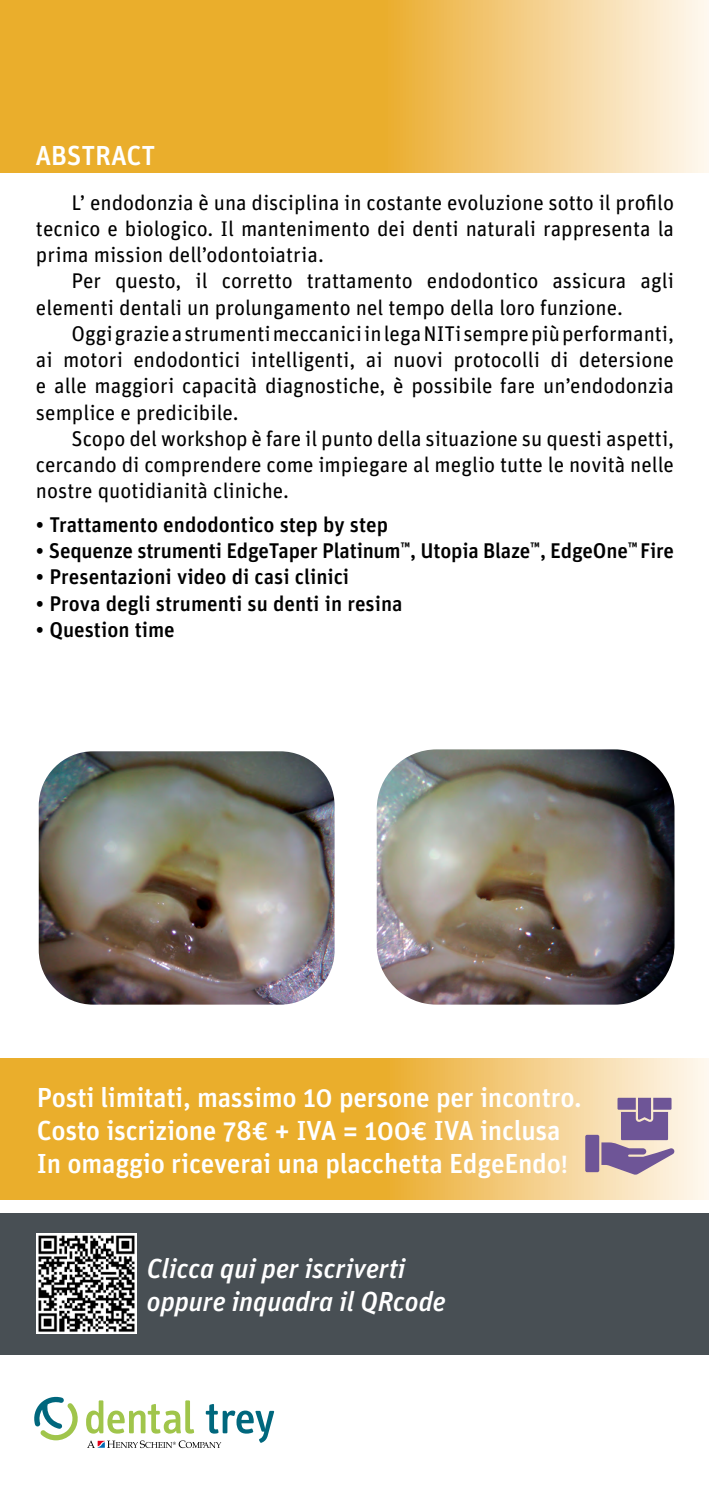
<style>
.page{position:relative;width:709px;height:1489px;background:#fff}
.page>*{position:absolute;margin:0;border:0;box-sizing:border-box;transform-origin:0 0}
.t1{font:500 27.5px/33px "Unit Pro";letter-spacing:-.01em;color:#fff}
.t2{font:italic 500 27.5px/33px "Unit Pro";color:#fff}
.t3{font:21.25px/26.2px "Unit Pro";color:#000;text-align:justify}
.t4{font:500 21.25px "Unit Pro";color:#000}
.s1{font-size:25px}
</style>
<div class="page">
<svg style="left:0;top:0;width:709px;height:173px;background:#efbe5a"></svg>
<svg style="left:34px;top:1396px;width:44px;height:44px"></svg>
<svg style="left:86px;top:1400px;width:188px;height:47px"></svg>
<div style="left:0;top:1212px;width:709px;height:142px;background:#484f54"></div>
<img style="left:37px;top:1233px;width:99px;height:99px">
<svg style="left:0;top:1058px;width:709px;height:141px;background:#eebb52"></svg>
<img style="left:377px;top:749px;width:297px;height:255px">
<img style="left:39px;top:751px;width:295px;height:253px">
<svg style="left:585px;top:1097px;width:89px;height:77px;background:#ae97aa"></svg>
<p class="t1" style="left:35px;top:138px;width:122px">ABSTRACT</p>
<p class="t3" style="left:36px;top:188px;width:639px;text-indent:35px">L’ endodonzia è una disciplina in costante evoluzione sotto il profilo tecnico e biologico. Il mantenimento dei denti naturali rappresenta la prima mission dell’odontoiatria.</p>
<p class="t3" style="left:36px;top:267px;width:639px;text-indent:35px">Per questo, il corretto trattamento endodontico assicura agli elementi dentali un prolungamento nel tempo della loro funzione.</p>
<p class="t3" style="left:36px;top:319px;width:639px;text-indent:35px">Oggi grazie a strumenti meccanici in lega NITi sempre più performanti, ai motori endodontici intelligenti, ai nuovi protocolli di detersione e alle maggiori capacità diagnostiche, è possibile fare un’endodonzia semplice e predicibile.</p>
<p class="t3" style="left:36px;top:424px;width:639px;text-indent:35px">Scopo del workshop è fare il punto della situazione su questi aspetti, cercando di comprendere come impiegare al meglio tutte le novità nelle nostre quotidianità cliniche.</p>
<p class="t4" style="left:36px;top:509px;width:353px">• Trattamento endodontico step by step</p>
<p class="t4" style="left:36px;top:535px;width:639px">• Sequenze strumenti EdgeTaper Platinum<sup>™</sup>, Utopia Blaze<sup>™</sup>, EdgeOne<sup>™</sup> Fire</p>
<p class="t4" style="left:36px;top:561px;width:315px">• Presentazioni video di casi clinici</p>
<p class="t4" style="left:36px;top:588px;width:368px">• Prova degli strumenti su denti in resina</p>
<p class="t4" style="left:36px;top:614px;width:140px">• Question time</p>
<p class="t1" style="left:37px;top:1079px;width:546px">Posti limitati, massimo 10 persone per incontro.<br>Costo iscrizione 78€ + IVA = 100€ IVA inclusa<br>In omaggio riceverai una placchetta EdgeEndo<span class="s1">!</span></p>
<p class="t2" style="left:147px;top:1249px;width:300px">Clicca qui per iscriverti oppure inquadra il QRcode</p>
</div>
